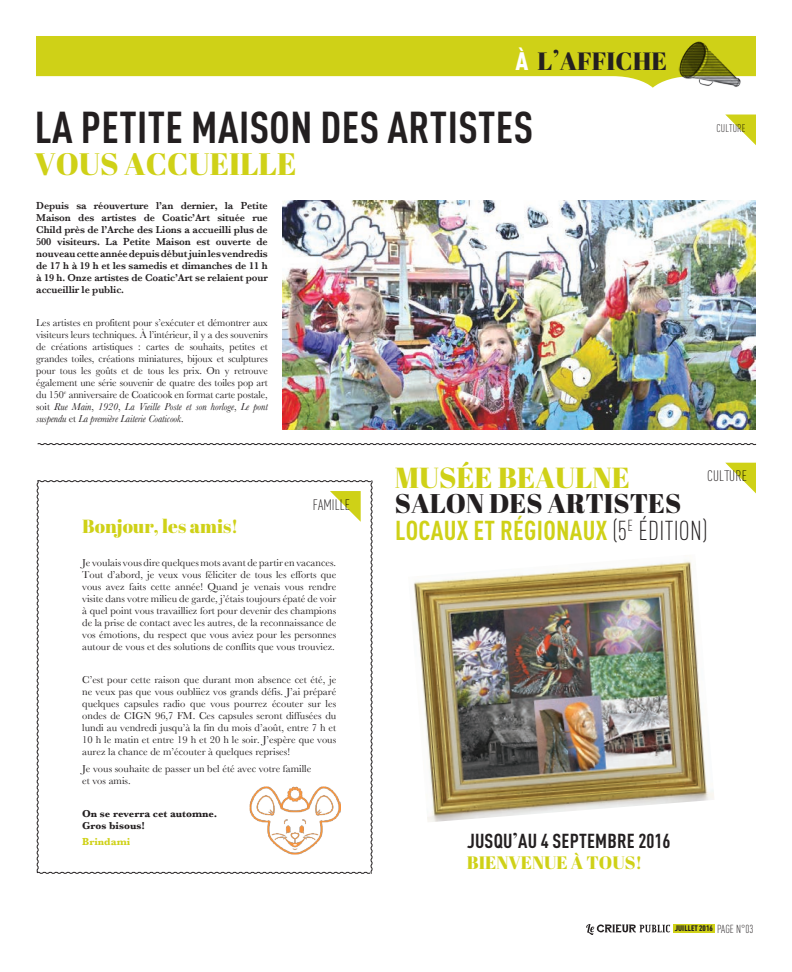
<style>
.page{position:relative;width:792px;height:972px;background:#fff}
.page>*{position:absolute;margin:0;border:0;box-sizing:border-box;transform-origin:0 0}
.t1{font:700 condensed 44px "DINOT";letter-spacing:.01em;color:#231f20}
.t2{font:31px "Abril Fatface";color:#cfd117}
.t3{font:29px "Abril Fatface";color:#cfd117}
.t4{font:700 condensed 27px "DINOT";letter-spacing:.01em;color:#cfd117}
.t5{font:27px "Abril Fatface";color:#231f20}
.t6{font:25px "Abril Fatface";color:#231f20}
.t7{font:700 condensed 20px "DINOT";letter-spacing:.01em;color:#231f20}
.t8{font:19px "Abril Fatface";color:#cfd117}
.t9{font:18px "Abril Fatface";color:#cfd117}
.t10{font:300 condensed 15px "DINOT";letter-spacing:.01em;color:#231f20}
.t11{font:300 condensed 11px "DINOT";letter-spacing:.01em;color:#231f20}
.t12{font:10.5px/12px "Baskerville";color:#231f20;text-align:justify}
.t13{font:600 10.5px/12px "Baskerville";letter-spacing:-.01em;color:#231f20;text-align:justify}
.t14{font:700 10.5px/12px "Baskerville";color:#231f20}
.t15{font:700 10.5px "Baskerville";color:#cfd117}
.t16{font:900 condensed 8px "DINOT";letter-spacing:.01em;color:#231f20}
.s1{font-family:"DINOT";font-weight:900;font-stretch:condensed;color:#fff}
.s2{font-size:28px}
.s3{font-style:italic}
.s4{font-weight:300;color:#231f20}
.s5{font-family:"Abril Fatface";font-weight:400;font-stretch:normal;font-size:21px}
.s6{font-weight:300;font-size:11.5px}
</style>
<div class="page">
<div style="left:673px;top:924px;width:42px;height:9px;background:#cfd117"></div>
<svg style="left:586px;top:924px;width:84px;height:11px"></svg>
<svg style="left:36px;top:36px;width:720px;height:52px;fill:#cfd117"></svg>
<img style="left:679px;top:41px;width:62px;height:47px">
<svg style="left:37px;top:443px;width:720px;height:2px"></svg>
<svg style="left:726px;top:115px;width:30px;height:30px"></svg>
<img style="left:283px;top:201px;width:473px;height:228px">
<img style="left:413px;top:560px;width:301px;height:262px">
<svg style="left:725px;top:463px;width:31px;height:30px"></svg>
<svg style="left:36px;top:480px;width:337px;height:394px"></svg>
<h3 class="t6" style="left:515px;top:43px;width:153px"><span class="s1">À</span> L<span class="s2">’</span>AFFICHE</h3>
<h1 class="t1" style="left:35px;top:101px;width:500px">LA PETITE MAISON DES ARTISTES</h1>
<h2 class="t2" style="left:34px;top:142px;width:263px">VOUS ACCUEILLE</h2>
<p class="t13" style="left:36px;top:199px;width:233px">Depuis sa réouverture l’an dernier, la Petite Maison des artistes de Coatic’Art située rue Child près de l’Arche des Lions a accueilli plus de 500 visiteurs. La Petite Maison est ouverte de nouveau cette année depuis début juin les vendredis de 17 h à 19 h et les samedis et dimanches de 11 h à 19 h. Onze artistes de Coatic’Art se relaient pour accueillir le public.</p>
<p class="t12" style="left:36px;top:316px;width:233px">Les artistes en profitent pour s’exécuter et démontrer aux visiteurs leurs techniques. À l’intérieur, il y a des souvenirs de créations artistiques : cartes de souhaits, petites et grandes toiles, créations miniatures, bijoux et sculptures pour tous les goûts et de tous les prix. On y retrouve également une série souvenir de quatre des toiles pop art du 150<sup>e</sup> anniversaire de Coaticook en format carte postale, soit <span class="s3">Rue Main</span>, <span class="s3">1920</span>, <span class="s3">La Vieille Poste et son horloge</span>, <span class="s3">Le pont suspendu</span> et <span class="s3">La première Laiterie Coaticook</span>.</p>
<p class="t11" style="left:717px;top:122px;width:31px">CULTURE</p>
<h3 class="t10" style="left:313px;top:496px;width:39px">FAMILLE</h3>
<h3 class="t8" style="left:82px;top:513px;width:158px">BONJOUR, LES AMIS!</h3>
<p class="t12" style="left:82px;top:557px;width:256px">Je voulais vous dire quelques mots avant de partir en vacances.<br>Tout d’abord, je veux vous féliciter de tous les efforts que vous avez faits cette année! Quand je venais vous rendre visite dans votre milieu de garde, j’étais toujours épaté de voir à quel point vous travailliez fort pour devenir des champions de la prise de contact avec les autres, de la reconnaissance de vos émotions, du respect que vous aviez pour les personnes autour de vous et des solutions de conflits que vous trouviez.</p>
<p class="t12" style="left:82px;top:674px;width:256px">C’est pour cette raison que durant mon absence cet été, je ne veux pas que vous oubliiez vos grands défis. J’ai préparé quelques capsules radio que vous pourrez écouter sur les ondes de CIGN 96,7 FM. Ces capsules seront diffusées du lundi au vendredi jusqu’à la fin du mois d’août, entre 7 h et 10 h le matin et entre 19 h et 20 h le soir. J’espère que vous aurez la chance de m’écouter à quelques reprises!</p>
<p class="t12" style="left:82px;top:762px;width:231px">Je vous souhaite de passer un bel été avec votre famille et vos amis.</p>
<p class="t14" style="left:82px;top:808px;width:137px">On se reverra cet automne.<br>Gros bisous!</p>
<p class="t15" style="left:82px;top:836px;width:50px">Brindami</p>
<h3 class="t3" style="left:395px;top:458px;width:236px">MUSÉE BEAULNE</h3>
<h3 class="t10" style="left:707px;top:468px;width:41px">CULTURE</h3>
<h3 class="t5" style="left:395px;top:485px;width:283px">SALON DES ARTISTES</h3>
<h3 class="t4" style="left:395px;top:514px;width:314px">LOCAUX ET RÉGIONAUX <span class="s4">(5</span><sup>E</sup> <span class="s4">ÉDITION)</span></h3>
<h3 class="t7" style="left:467px;top:829px;width:205px">JUSQU<span class="s5">’</span>AU 4 SEPTEMBRE 2016</h3>
<h3 class="t9" style="left:467px;top:850px;width:177px">BIENVENUE À TOUS !</h3>
<p class="t16" style="left:675px;top:924px;width:80px">JUillet 2016 <span class="s6">PAGE N°03</span></p>
</div>
